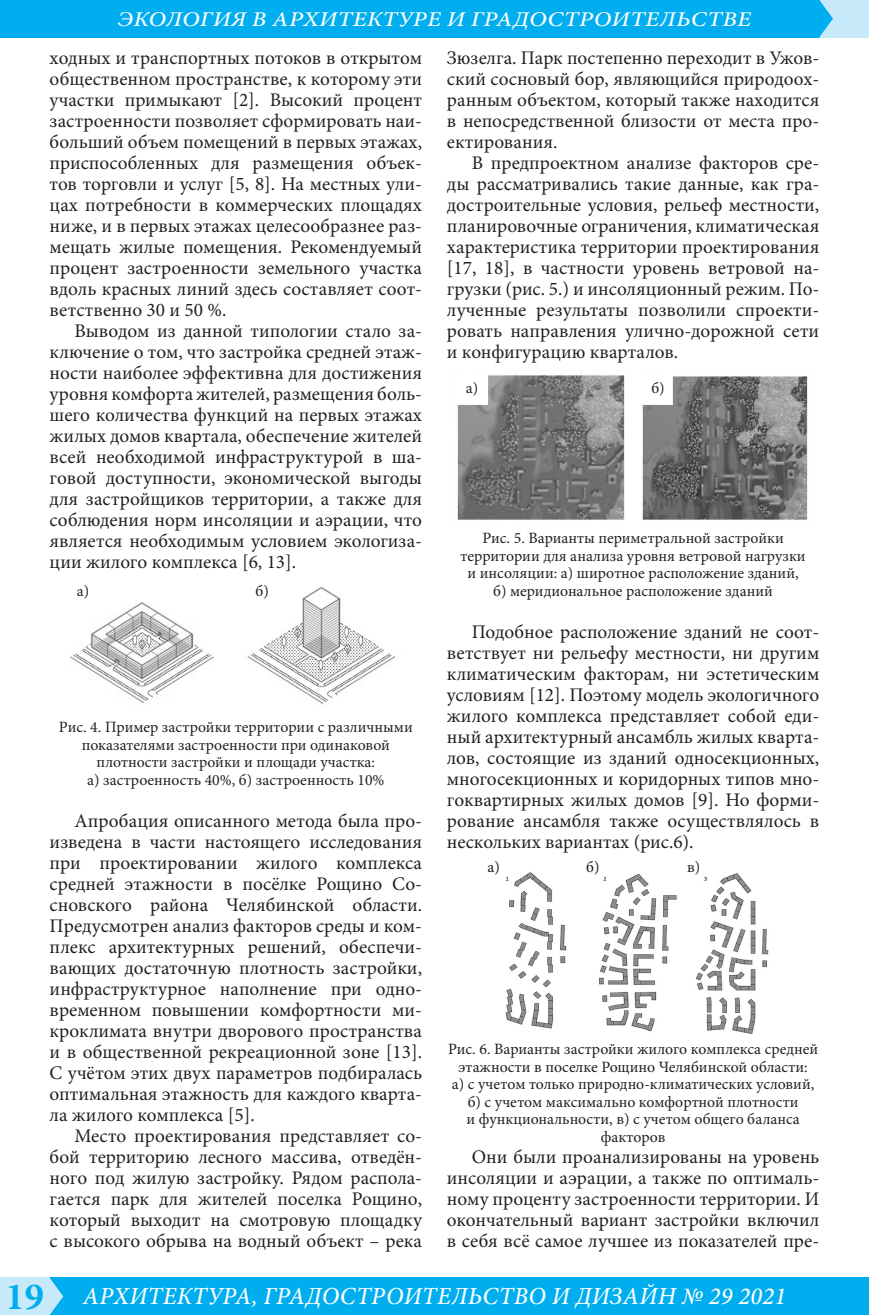
<style>
.page{position:relative;width:869px;height:1315px;background:#fff}
.page>*{position:absolute;margin:0;border:0;box-sizing:border-box;transform-origin:0 0}
.t1{font:italic 500 24.5px "Minion Pro";letter-spacing:.01em;color:#fff}
.t2{font:italic 500 21px "Minion Pro";letter-spacing:.01em;color:#fff;scale:1.17 1}
.t3{font:19.25px/21px "Minion Pro";color:#231f20;text-align:justify}
.Рисунок{font:15.75px/17.5px "Minion Pro";color:#231f20;text-align:center}
.s1{font-weight:700;font-style:normal;font-size:38.5px;color:#00aeef}
</style>
<div class="page">
<div style="left:46px;top:1277px;width:822px;height:38px;background:#00aeef"></div>
<div style="left:819px;top:0;width:49px;height:37px;background:#c6eafa"></div>
<div style="left:0;top:1277px;width:50px;height:38px;background:#c6eafa"></div>
<div style="left:0;top:0;width:819px;height:37px;background:#00aeef"></div>
<svg style="left:50px;top:1278px;width:13px;height:37px"></svg>
<svg style="left:819px;top:0;width:13px;height:37px"></svg>
<img style="left:70px;top:587px;width:325px;height:117px">
<img style="left:457px;top:375px;width:351px;height:145px">
<img style="left:505px;top:872px;width:264px;height:162px">
<div style="left:455px;top:372px;width:33px;height:33px;background:#fff"></div>
<div style="left:639px;top:372px;width:33px;height:33px;background:#fff"></div>
<p class="t2" style="left:118px;top:5px;width:542px">ЭКОЛОГИЯ В АРХИТЕКТУРЕ И ГРАДОСТРОИТЕЛЬСТВЕ</p>
<p class="t3" style="left:50px;top:47px;width:374px">ходных и транспортных потоков в открытом общественном пространстве, к которому эти участки примыкают [2]. Высокий процент застроенности позволяет сформировать наи&shy;больший объем помещений в первых этажах, приспособленных для размещения объек&shy;тов торговли и услуг [5, 8]. На местных ули&shy;цах потребности в коммерческих площадях ниже, и в первых этажах целесообразнее раз&shy;мещать жилые помещения. Рекомендуемый процент застроенности земельного участка вдоль красных линий здесь составляет соот&shy;ветственно 30 и 50 %.</p>
<p class="t3" style="left:50px;top:320px;width:374px;text-indent:25px">Выводом из данной типологии стало за&shy;ключение о том, что застройка средней этаж&shy;ности наиболее эффективна для достижения уровня комфорта жителей, размещения боль&shy;шего количества функций на первых этажах жилых домов квартала, обеспечение жителей всей необходимой инфраструктурой в ша&shy;говой доступности, экономической выгоды для застройщиков территории, а также для соблюдения норм инсоляции и аэрации, что является необходимым условием экологиза&shy;ции жилого комплекса [6, 13].</p>
<p class="Рисунок" style="left:77px;top:582px;width:14px">а)</p>
<p class="Рисунок" style="left:255px;top:582px;width:15px">б)</p>
<p class="Рисунок" style="left:59px;top:718px;width:355px">Рис. 4. Пример застройки территории с различными показателями застроенности при одинаковой</p>
<p class="Рисунок" style="left:96px;top:753px;width:280px">плотности застройки и площади участка:</p>
<p class="Рисунок" style="left:87px;top:771px;width:299px">а) застроенность 40%, б) застроенность 10%</p>
<p class="t3" style="left:50px;top:810px;width:374px;text-indent:25px">Апробация описанного метода была про&shy;изведена в части настоящего исследования при проектировании жилого комплекса средней этажности в посёлке Рощино Со&shy;сновского района Челябинской области.<br>Предусмотрен анализ факторов среды и ком&shy;плекс архитектурных решений, обеспечи&shy;вающих достаточную плотность застройки, инфраструктурное наполнение при одно&shy;временном повышении комфортности ми&shy;кроклимата внутри дворового пространства и в общественной рекреационной зоне [13].<br>С учётом этих двух параметров подбиралась оптимальная этажность для каждого кварта&shy;ла жилого комплекса [5].</p>
<p class="t3" style="left:50px;top:1125px;width:374px;text-indent:25px">Место проектирования представляет со&shy;бой территорию лесного массива, отведён&shy;ного под жилую застройку. Рядом распола&shy;гается парк для жителей поселка Рощино, который выходит на смотровую площадку с высокого обрыва на водный объект – река</p>
<p class="t3" style="left:446px;top:47px;width:374px">Зюзелга. Парк постепенно переходит в Ужов&shy;ский сосновый бор, являющийся природоох&shy;ранным объектом, который также находится в непосредственной близости от места про&shy;ектирования.</p>
<p class="t3" style="left:446px;top:152px;width:374px;text-indent:25px">В предпроектном анализе факторов сре&shy;ды рассматривались такие данные, как гра&shy;достроительные условия, рельеф местности, планировочные ограничения, климатическая характеристика территории проектирования [17, 18], в частности уровень ветровой на&shy;грузки (рис. 5.) и инсоляционный режим. По&shy;лученные результаты позволили спроекти&shy;ровать направления улично-дорожной сети и конфигурацию кварталов.</p>
<p class="Рисунок" style="left:465px;top:379px;width:14px">а)</p>
<p class="Рисунок" style="left:651px;top:379px;width:15px">б)</p>
<p class="Рисунок" style="left:482px;top:529px;width:303px">Рис. 5. Варианты периметральной застройки</p>
<p class="Рисунок" style="left:460px;top:547px;width:346px">территории для анализа уровня ветровой нагрузки</p>
<p class="Рисунок" style="left:467px;top:564px;width:332px">и инсоляции: а) широтное расположение зданий,</p>
<p class="Рисунок" style="left:493px;top:582px;width:281px">б) меридиональное расположение зданий</p>
<p class="t3" style="left:446px;top:621px;width:374px;text-indent:25px">Подобное расположение зданий не соот&shy;ветствует ни рельефу местности, ни другим климатическим факторам, ни эстетическим условиям [12]. Поэтому модель экологичного жилого комплекса представляет собой еди&shy;ный архитектурный ансамбль жилых кварта&shy;лов, состоящие из зданий односекционных, многосекционных и коридорных типов мно&shy;гоквартирных жилых домов [9]. Но форми&shy;рование ансамбля также осуществлялось в нескольких вариантах (рис.6).</p>
<p class="Рисунок" style="left:487px;top:858px;width:14px">а)</p>
<p class="Рисунок" style="left:586px;top:858px;width:15px">б)</p>
<p class="Рисунок" style="left:687px;top:858px;width:15px">в)</p>
<p class="Рисунок" style="left:448px;top:1040px;width:371px">Рис. 6. Варианты застройки жилого комплекса средней этажности в поселке Рощино Челябинской области:</p>
<p class="Рисунок" style="left:451px;top:1075px;width:364px">а) с учетом только природно-климатических условий, б) с учетом максимально комфортной плотности</p>
<p class="Рисунок" style="left:466px;top:1110px;width:335px">и функциональности, в) с учетом общего баланса факторов</p>
<p class="t3" style="left:446px;top:1146px;width:374px;text-indent:25px">Они были проанализированы на уровень инсоляции и аэрации, а также по оптималь&shy;ному проценту застроенности территории. И окончательный вариант застройки включил в себя всё самое лучшее из показателей пре-</p>
<p class="t1" style="left:6px;top:1279px;width:781px"><span class="s1">19</span> АРХИТЕКТУРА, ГРАДОСТРОИТЕЛЬСТВО И ДИЗАЙН № 29 2021</p>
</div>
